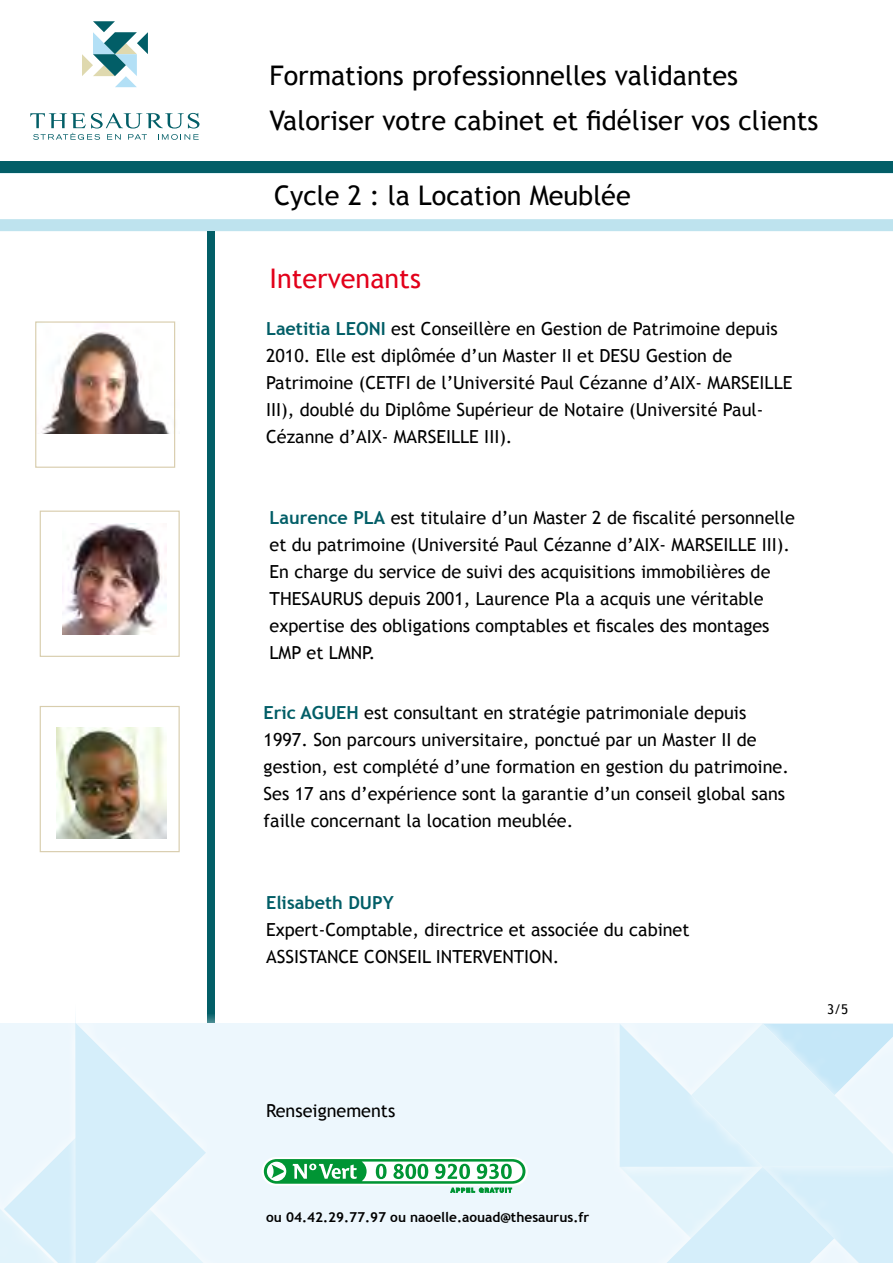
<style>
.page{position:relative;width:893px;height:1263px;background:#fff}
.page>*{position:absolute;margin:0;border:0;box-sizing:border-box;transform-origin:0 0}
.t1{font:27px/45px "Trebuchet MS";color:#000}
.t2{font:27px "Trebuchet MS";color:#e2001a}
.t3{font:18px/27px "Trebuchet MS";color:#000}
.t4{font:700 18px "Trebuchet MS";color:#025e67}
.t5{font:700 13.65px "Trebuchet MS";color:#000}
.t6{font:13.5px "Trebuchet MS";color:#000}
.s1{font-weight:700;color:#025e67}
</style>
<div class="page">
<svg style="left:0;top:172px;width:893px;height:59px"></svg>
<div style="left:0;top:161px;width:893px;height:11px;background:#025e67"></div>
<div style="left:207px;top:231px;width:8px;height:798px;background:#025e67"></div>
<img style="left:41px;top:321px;width:135px;height:113px">
<img style="left:56px;top:727px;width:111px;height:111px">
<div style="left:35px;top:321px;width:140px;height:147px;border:1px solid #d8cdad"></div>
<img style="left:63px;top:523px;width:104px;height:112px">
<div style="left:40px;top:511px;width:140px;height:146px;border:1px solid #d8cdad"></div>
<div style="left:40px;top:706px;width:140px;height:146px;border:1px solid #d8cdad"></div>
<div style="left:0;top:1024px;width:893px;height:239px;background:#edf7fd"></div>
<div style="left:610px;top:1016px;width:161px;height:160px;background:#fff;opacity:.75"></div>
<div style="left:611px;top:1157px;width:233px;height:106px;background:#edf7fd"></div>
<div style="left:683px;top:1014px;width:210px;height:162px;background:#fff"></div>
<svg style="left:620px;top:1024px;width:273px;height:239px"></svg>
<div style="left:66px;top:996px;width:148px;height:267px;background:#fff;opacity:.75"></div>
<svg style="left:0;top:1004px;width:206px;height:259px"></svg>
<div style="left:262px;top:1157px;width:266px;height:29px;background:#fff;border-radius:14px"></div>
<svg style="left:264px;top:1159px;width:261px;height:33px"></svg>
<svg style="left:82px;top:21px;width:66px;height:66px"></svg>
<svg style="left:30px;top:113px;width:169px;height:27px"></svg>
<h1 class="t1" style="left:270px;top:53px;width:550px">Formations professionnelles validantes<br>Valoriser votre cabinet et fidéliser vos clients</h1>
<h1 class="t1" style="left:274px;top:174px;width:358px">Cycle 2 : la Location Meublée</h1>
<h1 class="t2" style="left:270px;top:262px;width:153px">Intervenants</h1>
<p class="t3" style="left:266px;top:315px;width:528px"><span class="s1">Laetitia LEONI</span> est Conseillère en Gestion de Patrimoine depuis 2010. Elle est diplômée d’un Master II et DESU Gestion de Patrimoine (CETFI de l’Université Paul Cézanne d’AIX- MARSEILLE III), doublé du Diplôme Supérieur de Notaire (Université Paul-Cézanne d’AIX- MARSEILLE III).</p>
<p class="t3" style="left:270px;top:504px;width:527px"><span class="s1">Laurence PLA</span> est titulaire d’un Master 2 de fiscalité personnelle et du patrimoine (Université Paul Cézanne d’AIX- MARSEILLE III).<br>En charge du service de suivi des acquisitions immobilières de THESAURUS depuis 2001, Laurence Pla a acquis une véritable expertise des obligations comptables et fiscales des montages LMP et LMNP.</p>
<p class="t3" style="left:264px;top:699px;width:527px"><span class="s1">Eric AGUEH</span> est consultant en stratégie patrimoniale depuis 1997. Son parcours universitaire, ponctué par un Master II de gestion, est complété d’une formation en gestion du patrimoine.<br>Ses 17 ans d’expérience sont la garantie d’un conseil global sans faille concernant la location meublée.</p>
<p class="t4" style="left:266px;top:891px;width:129px">Elisabeth DUPY</p>
<p class="t3" style="left:266px;top:916px;width:425px">Expert-Comptable, directrice et associée du cabinet<br>ASSISTANCE CONSEIL INTERVENTION.</p>
<p class="t6" style="left:827px;top:1001px;width:23px">3/5</p>
<p class="t3" style="left:266px;top:1097px;width:131px">Renseignements</p>
<p class="t5" style="left:266px;top:1208px;width:325px">ou 04.42.29.77.97 ou naoelle.aouad@thesaurus.fr</p>
</div>
